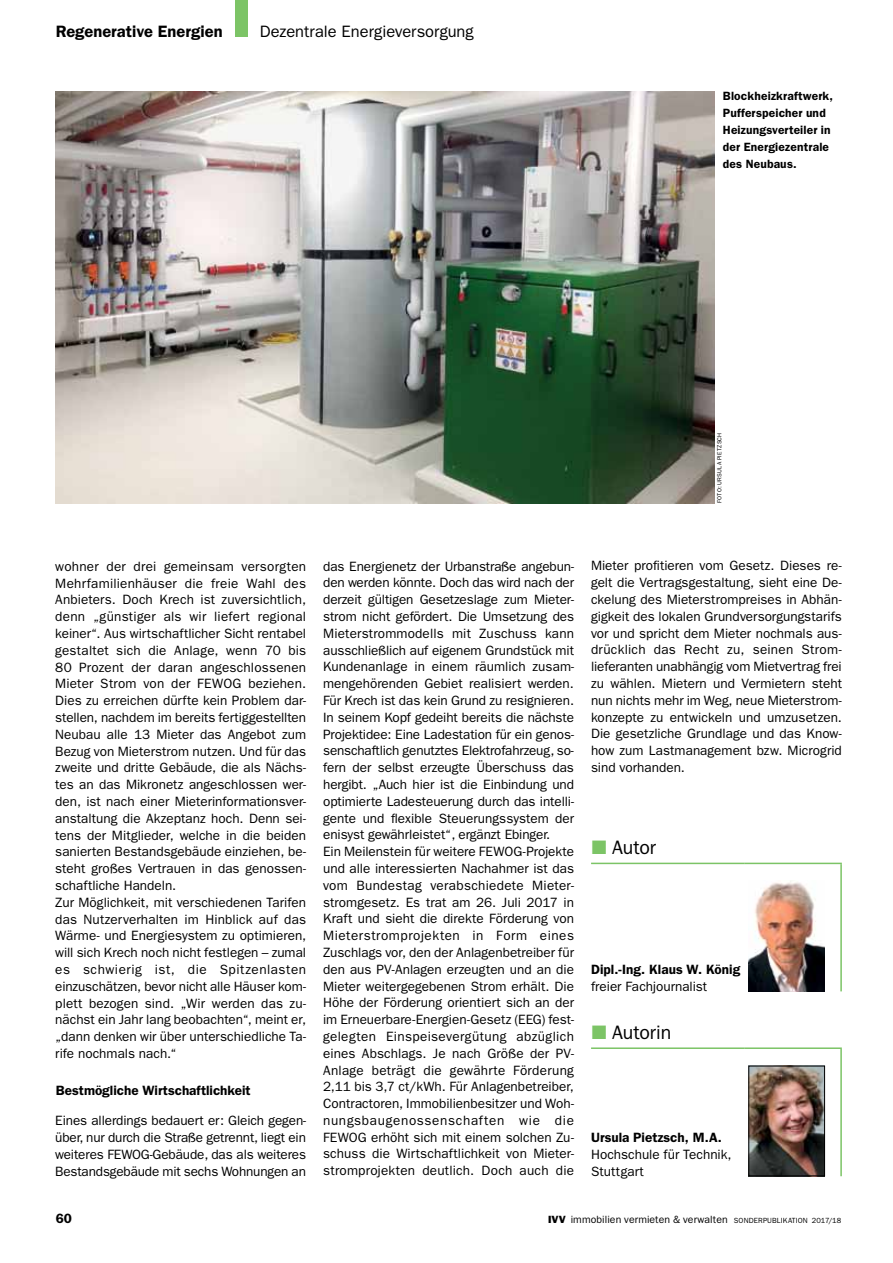
<style>
.page{position:relative;width:893px;height:1263px;background:#fff}
.page>*{position:absolute;margin:0;border:0;box-sizing:border-box;transform-origin:0 0}
.t1{font:19.5px "ITC Franklin Gothic Std";color:#000}
.t2{font:16.5px "ITC Franklin Gothic Std";letter-spacing:-.005em;color:#000}
.t3{font:600 16.5px "ITC Franklin Gothic Std";color:#000}
.t4{font:13.5px/16.8px "ITC Franklin Gothic Std";color:#000}
.t5{font:600 13.5px "ITC Franklin Gothic Std";color:#000}
.t6{font:600 12px/16.8px "ITC Franklin Gothic Std";letter-spacing:.015em;color:#000}
.t7{font:10.5px "ITC Franklin Gothic Std";letter-spacing:.01em;color:#000}
.t8{font:6px "ITC Franklin Gothic Std";letter-spacing:.03em;color:#000}
.s1{color:#7cc466}
.s2{font-family:"ITC Franklin Gothic Std Hvy"}
.s3{font-size:7.5px}
</style>
<div class="page">
<hr style="left:591px;top:1047px;width:153px;height:2px;background:#7cc466">
<hr style="left:744px;top:1047px;width:98px;height:2px;background:#7cc466">
<hr style="left:840px;top:1049px;width:2px;height:127px;background:#7cc466">
<img style="left:750px;top:1068px;width:73px;height:106px">
<div style="left:748px;top:1066px;width:77px;height:110px;border:1px solid #000"></div>
<hr style="left:591px;top:863px;width:153px;height:1px;background:#7cc466">
<hr style="left:744px;top:863px;width:98px;height:1px;background:#7cc466">
<hr style="left:840px;top:864px;width:2px;height:127px;background:#7cc466">
<img style="left:748px;top:881px;width:77px;height:110px">
<img style="left:55px;top:91px;width:659px;height:413px">
<p class="t3" style="left:56px;top:21px;width:168px">Regenerative Energien</p>
<p class="t2" style="left:260px;top:22px;width:216px">Dezentrale Energieversorgung</p>
<p class="t6" style="left:723px;top:88px;width:112px">Blockheizkraftwerk,<br>Pufferspeicher und<br>Heizungsverteiler in der Energiezentrale des Neubaus.</p>
<p class="t8" style="left:716px;top:503px;width:71px;rotate:-90deg">Foto: U rsula Pietzsch</p>
<p class="t4" style="left:55px;top:558px;width:252px">wohner der drei gemeinsam versorgten Mehrfamilienhäuser die freie Wahl des Anbieters. Doch Krech ist zuversichtlich, denn „günstiger als wir liefert regional keiner“. Aus wirtschaftlicher Sicht rentabel gestaltet sich die Anlage, wenn 70 bis 80 Prozent der daran angeschlossenen Mieter Strom von der FEWOG beziehen.<br>Dies zu erreichen dürfte kein Problem dar&shy;stellen, nachdem im bereits fertiggestellten Neubau alle 13 Mieter das Angebot zum Bezug von Mieterstrom nutzen. U nd für das zweite und dritte Gebäude, die als Nächs&shy;tes an das Mikronetz angeschlossen wer&shy;den, ist nach einer Mieterinformationsver&shy;anstaltung die Akzeptanz hoch. Denn sei&shy;tens der Mitglieder, welche in die beiden sanierten Bestandsgebäude einziehen, be&shy;steht großes Vertrauen in das genossen&shy;schaftliche Handeln.<br>Zur Möglichkeit, mit verschiedenen Tarifen das N utzerverhalten im Hinblick auf das Wärme- und Energiesystem zu optimieren, will sich Krech noch nicht festlegen – zumal es schwierig ist, die Spitzenlasten einzuschätzen, bevor nicht alle Häuser kom&shy;plett bezogen sind. „Wir werden das zu&shy;nächst ein Jahr lang beobachten“, meint er, „dann denken wir über unterschiedliche Ta&shy;rife nochmals nach.“</p>
<p class="t5" style="left:56px;top:1082px;width:196px">Bestmögliche Wirtschaftlichkeit</p>
<p class="t4" style="left:55px;top:1112px;width:252px;text-align:justify">Eines allerdings bedauert er: Gleich gegen&shy;über, nur durch die Straße getrennt, liegt ein weiteres FEWOG-Gebäude, das als weiteres Bestandsgebäude mit sechs Wohnungen an</p>
<p class="t5" style="left:56px;top:1211px;width:18px">60</p>
<p class="t4" style="left:323px;top:558px;width:253px">das Energienetz der U rbanstraße angebun&shy;den werden könnte. Doch das wird nach der derzeit gültigen Gesetzeslage zum Mieter&shy;strom nicht gefördert. Die U msetzung des Mieterstrommodells mit Zuschuss kann ausschließlich auf eigenem Grundstück mit Kundenanlage in einem räumlich zusam&shy;mengehörenden Gebiet realisiert werden.<br>Für Krech ist das kein Grund zu resignieren.<br>I n seinem Kopf gedeiht bereits die nächste Projektidee: Eine Ladestation für ein genos&shy;senschaftlich genutztes Elektrofahrzeug, so&shy;fern der selbst erzeugte Überschuss das hergibt. „Auch hier ist die Einbindung und optimierte Ladesteuerung durch das intelli&shy;gente und flexible Steuerungssystem der enisyst gewährleistet“, ergänzt Ebinger.<br>Ein Meilenstein für weitere FEWOG-Projekte und alle interessierten Nachahmer ist das vom Bundestag verabschiedete Mieter&shy;stromgesetz. Es trat am 26. Juli 2017 in Kraft und sieht die direkte Förderung von Mieterstromprojekten in Form eines Zuschlags vor, den der Anlagenbetreiber für den aus PV-Anlagen erzeugten und an die Mieter weitergegebenen Strom erhält. Die Höhe der Förderung orientiert sich an der im Erneuerbare-Energien-Gesetz (EEG) fest&shy;gelegten Einspeisevergütung abzüglich eines Abschlags. Je nach Größe der PV-Anlage beträgt die gewährte Förderung 2,11 bis 3,7 ct/kWh. Für Anlagenbetreiber, Contractoren, I mmobilienbesitzer und Woh&shy;nungsbaugenossenschaften wie die FEWOG erhöht sich mit einem solchen Zu&shy;schuss die Wirtschaftlichkeit von Mieter&shy;stromprojekten deutlich. Doch auch die</p>
<p class="t4" style="left:591px;top:557px;width:252px;text-align:justify">Mieter profitieren vom Gesetz. Dieses re&shy;gelt die Vertragsgestaltung, sieht eine De&shy;ckelung des Mieterstrompreises in Abhän&shy;gigkeit des lokalen Grundversorgungstarifs vor und spricht dem Mieter nochmals aus&shy;drücklich das Recht zu, seinen Strom&shy;lieferanten unabhängig vom Mietvertrag frei zu wählen. Mietern und Vermietern steht nun nichts mehr im Weg, neue Mieterstrom&shy;konzepte zu entwickeln und umzusetzen.<br>Die gesetzliche Grundlage und das Know&shy;how zum Lastmanagement bzw. Microgrid sind vorhanden.</p>
<h1 class="t1" style="left:592px;top:837px;width:66px"><span class="s1">■</span> Autor</h1>
<p class="t5" style="left:591px;top:961px;width:151px">Dipl.-Ing. Klaus W. König</p>
<p class="t4" style="left:591px;top:978px;width:118px">freier Fachjournalist</p>
<h1 class="t1" style="left:592px;top:1021px;width:81px"><span class="s1">■</span> Autorin</h1>
<p class="t5" style="left:591px;top:1129px;width:132px">Ursula Pietzsch, M.A.</p>
<p class="t4" style="left:591px;top:1146px;width:142px">Hochschule für Technik,<br>Stuttgart</p>
<p class="t7" style="left:548px;top:1213px;width:295px"><span class="s2">IVV</span> immobilien vermieten &amp; verwalten <span class="s3">sonderpublikation 2017/18</span></p>
</div>
